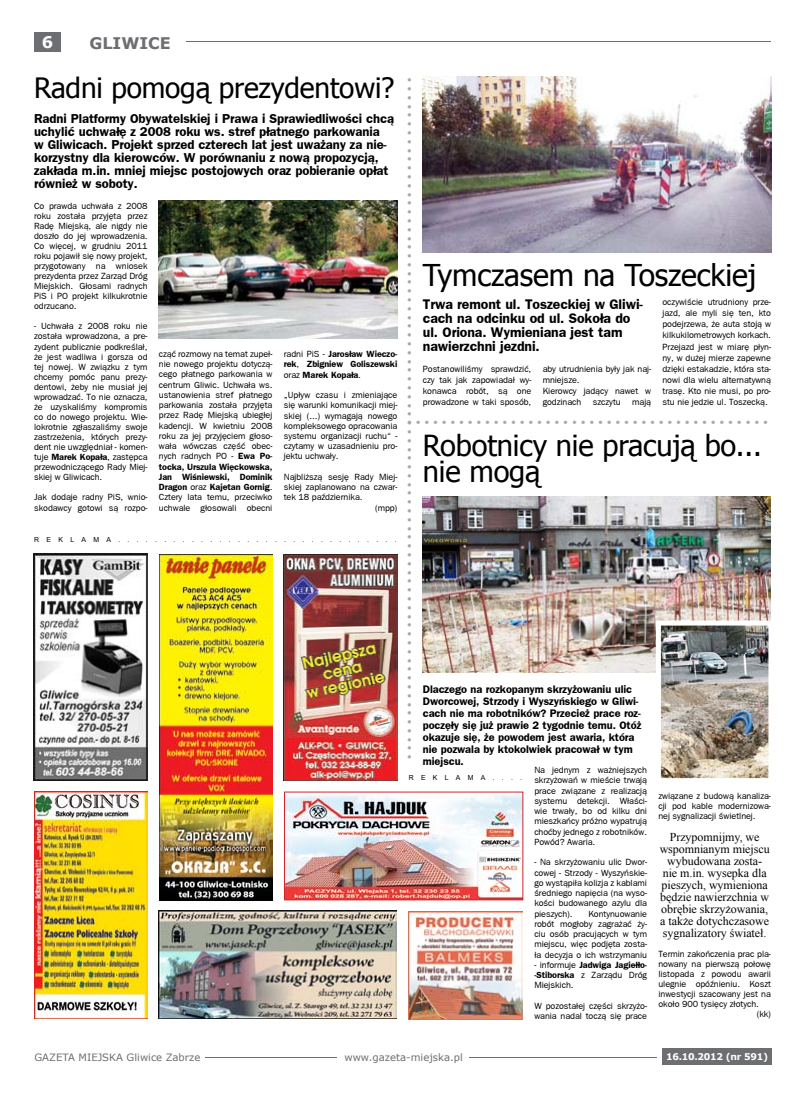
<style>
.page{position:relative;width:806px;height:1095px;background:#fff}
.page>*{position:absolute;margin:0;border:0;box-sizing:border-box;transform-origin:0 0}
.t1{font:30px "Tahoma";letter-spacing:-.005em;color:#000}
.t2{font:29px/25.3px "Tahoma";letter-spacing:-.005em;color:#000}
.t3{font:28px "Tahoma";letter-spacing:-.005em;color:#000}
.t4{font:21px "Aachen BT";color:#a7a9ac}
.t5{font:700 16px "Verdana";color:#6d6e71}
.t6{font:700 16px "Verdana";color:#fff}
.t7{font:700 14px/14px "Frankfurt Gothic";letter-spacing:-.005em;color:#000}
.t8{font:700 13px/13px "Frankfurt Gothic";letter-spacing:-.005em;color:#000}
.t9{font:12px/12px "Times New Roman";letter-spacing:-.005em;color:#000;text-align:center}
.t10{font:700 11px/12px "Frankfurt Gothic";letter-spacing:-.005em;color:#000}
.t11{font:10.1px "Verdana";color:#6d6e71}
.t12{font:700 9.3px "Verdana";letter-spacing:-.03em;color:#fff}
.t13{font:9px/10.2px "Frankfurt Gothic";letter-spacing:-.005em;color:#000;text-align:justify}
.t14{font:700 9px/10.2px "Frankfurt Gothic";letter-spacing:-.005em;color:#000;text-align:justify}
.t15{font:6.9px "Arial";letter-spacing:1.055em;color:#000}
.s1{font-weight:700}
.s2{font-weight:400}
</style>
<div class="page">
<img style="left:283px;top:554px;width:114px;height:226px">
<div style="left:34px;top:32px;width:27px;height:20px;background:#6d6e71"></div>
<div style="left:662px;top:1047px;width:109px;height:17px;background:#6d6e71"></div>
<hr style="left:205px;top:1056px;width:131px;height:1px;background:#6d6e71">
<hr style="left:469px;top:1056px;width:187px;height:1px;background:#6d6e71">
<hr style="left:186px;top:41px;width:584px;height:1px;background:#6d6e71">
<img style="left:34px;top:553px;width:113px;height:227px">
<img style="left:286px;top:793px;width:235px;height:105px">
<div style="left:284px;top:791px;width:239px;height:109px;border:1px solid #d2232a"></div>
<img style="left:158px;top:910px;width:238px;height:108px">
<img style="left:408px;top:911px;width:114px;height:107px">
<img style="left:34px;top:791px;width:114px;height:227px">
<img style="left:159px;top:554px;width:113px;height:346px">
<img style="left:159px;top:201px;width:238px;height:137px">
<img style="left:422px;top:77px;width:349px;height:175px">
<img style="left:422px;top:496px;width:348px;height:176px">
<img style="left:661px;top:626px;width:106px;height:151px">
<div style="left:655px;top:620px;width:118px;height:163px;border:5px solid #fff"></div>
<h3 class="t6" style="left:42px;top:32px;width:13px">6</h3>
<h3 class="t5" style="left:89px;top:33px;width:83px">GLIWICE</h3>
<h3 class="t3" style="left:34px;top:69px;width:362px">Radni pomogą prezydentowi?</h3>
<p class="t8" style="left:34px;top:112px;width:361px">Radni Platformy Obywatelskiej i Prawa i Sprawiedliwości chcą uchylić uchwałę z 2008 roku ws. stref płatnego parkowania<br>w Gliwicach. Projekt sprzed czterech lat jest uważany za nie&shy;korzystny dla kierowców. W porównaniu z nową propozycją, zakłada m.in. mniej miejsc postojowych oraz pobieranie opłat również w soboty.</p>
<p class="t13" style="left:34px;top:200px;width:115px">Co prawda uchwała z 2008 roku została przyjęta przez Radę Miejską, ale nigdy nie doszło do jej wprowadzenia.<br>Co więcej, w grudniu 2011 roku pojawił się nowy projekt, przygotowany na wniosek prezydenta przez Zarząd Dróg Miejskich. Głosami radnych PiS i PO projekt kilkukrotnie odrzucano.</p>
<p class="t13" style="left:34px;top:321px;width:115px">- Uchwała z 2008 roku nie została wprowadzona, a pre&shy;zydent publicznie podkreślał, że jest wadliwa i gorsza od tej nowej. W związku z tym chcemy pomóc panu prezy&shy;dentowi, żeby nie musiał jej wprowadzać. To nie oznacza, że uzyskaliśmy kompromis co do nowego projektu. Wie&shy;lokrotnie zgłaszaliśmy swoje zastrzeżenia, których prezy&shy;dent nie uwzględniał - komen&shy;tuje <span class="s1">Marek Kopała</span>, zastępca przewodniczącego Rady Miej&shy;skiej w Gliwicach.</p>
<p class="t13" style="left:34px;top:492px;width:115px">Jak dodaje radny PiS, wnio&shy;skodawcy gotowi są rozpo-</p>
<p class="t13" style="left:159px;top:348px;width:115px">cząć rozmowy na temat zupeł&shy;nie nowego projektu dotyczą&shy;cego płatnego parkowania w centrum Gliwic. Uchwała ws. ustanowienia stref płatnego parkowania została przyjęta przez Radę Miejską ubiegłej kadencji. W kwietniu 2008 roku za jej przyjęciem głoso&shy;wała wówczas część obec&shy;nych radnych PO - <span class="s1">Ewa Po&shy;tocka, Urszula Więckowska, Jan Wiśniewski, Dominik Dragon</span> oraz <span class="s1">Kajetan Gornig</span>.<br>Cztery lata temu, przeciwko uchwale głosowali obecni</p>
<p class="t14" style="left:283px;top:349px;width:115px"><span class="s2">radni PiS -</span> Jarosław Wieczo&shy;rek<span class="s2">,</span> Zbigniew Goliszewski <span class="s2">oraz</span> Marek Kopała<span class="s2">.</span></p>
<p class="t13" style="left:283px;top:390px;width:115px">„Upływ czasu i zmieniające się warunki komunikacji miej&shy;skiej (...) wymagają nowego kompleksowego opracowania systemu organizacji ruchu“ - czytamy w uzasadnieniu pro&shy;jektu uchwały.</p>
<p class="t13" style="left:283px;top:471px;width:115px">Najbliższą sesję Rady Miej-</p>
<p class="t13" style="left:283px;top:482px;width:115px">skiej zaplanowano na czwar-</p>
<p class="t13" style="left:283px;top:492px;width:80px">tek 18 października.</p>
<p class="t13" style="left:375px;top:502px;width:24px">(mpp)</p>
<p class="t15" style="left:34px;top:534px;width:364px">REKLAMA...............................</p>
<h3 class="t4" style="left:390px;top:760px;width:684px;rotate:-90deg">..............................................................................</h3>
<h1 class="t1" style="left:422px;top:255px;width:334px">Tymczasem na Toszeckiej</h1>
<h3 class="t7" style="left:422px;top:297px;width:221px">Trwa remont ul. Toszeckiej w Gliwi&shy;cach na odcinku od ul. Sokoła do ul. Oriona. Wymieniana jest tam nawierzchni jezdni.</h3>
<p class="t13" style="left:422px;top:363px;width:110px;line-height:11.2px">Postanowiliśmy sprawdzić, czy tak jak zapowiadał wy&shy;konawca robót, są one prowadzone w taki sposób,</p>
<p class="t13" style="left:542px;top:363px;width:110px;line-height:11.2px;text-align:left">aby utrudnienia były jak naj&shy;mniejsze.<br>Kierowcy jadący nawet w godzinach</p>
<p class="t13" style="left:662px;top:296px;width:110px;line-height:11.1px">oczywiście utrudniony prze&shy;jazd, ale myli się ten, kto podejrzewa, że auta stoją w kilkukilometrowych korkach.<br>Przejazd jest w miarę płyn&shy;ny, w dużej mierze zapewne dzięki estakadzie, która sta&shy;nowi dla wielu alternatywną trasę. Kto nie musi, po pro&shy;stu nie jedzie ul. Toszecką.</p>
<h3 class="t4" style="left:768px;top:442px;width:363px;rotate:-180deg">..........................................</h3>
<p class="t13" style="left:592px;top:397px;width:29px">szczytu</p>
<p class="t13" style="left:631px;top:397px;width:20px">mają</p>
<h2 class="t2" style="left:422px;top:431px;width:340px">Robotnicy nie pracują bo... nie mogą</h2>
<p class="t10" style="left:422px;top:682px;width:220px">Dlaczego na rozkopanym skrzyżowaniu ulic Dworcowej, Strzody i Wyszyńskiego w Gliwi&shy;cach nie ma robotników? Przecież prace roz&shy;poczęły się już prawie 2 tygodnie temu. Otóż okazuje się, że powodem jest awaria, która nie pozwala by ktokolwiek pracował w tym miejscu.</p>
<p class="t13" style="left:534px;top:764px;width:114px">Na jednym z ważniejszych skrzyżowań w mieście trwają prace związane z realizacją systemu detekcji. Właści&shy;wie trwały, bo od kilku dni mieszkańcy próżno wypatrują choćby jednego z robotników.<br>Powód? Awaria.</p>
<p class="t13" style="left:534px;top:856px;width:114px">- Na skrzyżowaniu ulic Dwor&shy;cowej - Strzody - Wyszyńskie&shy;go wystąpiła kolizja z kablami średniego napięcia (na wyso&shy;kości budowanego azylu dla pieszych).</p>
<p class="t15" style="left:408px;top:772px;width:115px">REKLAMA....</p>
<p class="t13" style="left:658px;top:790px;width:114px">związane z budową kanaliza&shy;cji pod kable modernizowa&shy;nej sygnalizacji świetlnej.</p>
<h3 class="t9" style="left:659px;top:830px;width:111px">Przypomnijmy, we wspomnianym miejscu wybudowana zosta&shy;nie m.in. wysepka dla pieszych, wymieniona będzie nawierzchnia w obrębie skrzyżowania, a także dotychczasowe sygnalizatory świateł.</h3>
<p class="t13" style="left:658px;top:948px;width:114px">Termin zakończenia prac pla-</p>
<p class="t13" style="left:658px;top:958px;width:114px">nowany na pierwszą połowę</p>
<p class="t13" style="left:658px;top:968px;width:114px">listopada z powodu awarii</p>
<p class="t13" style="left:658px;top:978px;width:114px">ulegnie opóźnieniu. Koszt</p>
<p class="t13" style="left:658px;top:988px;width:114px">inwestycji szacowany jest na</p>
<p class="t13" style="left:658px;top:998px;width:102px">około 900 tysięcy złotych.</p>
<p class="t13" style="left:756px;top:1008px;width:16px">(kk)</p>
<p class="t13" style="left:534px;top:908px;width:114px;text-indent:54px">Kontynuowanie robót mogłoby zagrażać ży&shy;ciu osób pracujących w tym miejscu, więc podjęta zosta&shy;ła decyzja o ich wstrzymaniu</p>
<p class="t13" style="left:534px;top:959px;width:114px">- informuje <span class="s1">Jadwiga Jagiełło--Stiborska</span> z Zarządu Dróg Miejskich.</p>
<p class="t13" style="left:534px;top:1000px;width:114px">W pozostałej części skrzyżo&shy;wania nadal toczą się prace</p>
<p class="t11" style="left:34px;top:1050px;width:167px">GAZETA MIEJSKA Gliwice Zabrze</p>
<p class="t11" style="left:344px;top:1050px;width:120px">www.gazeta-miejska.pl</p>
<p class="t12" style="left:665px;top:1050px;width:103px">16.10.2012 (nr 591)</p>
</div>
